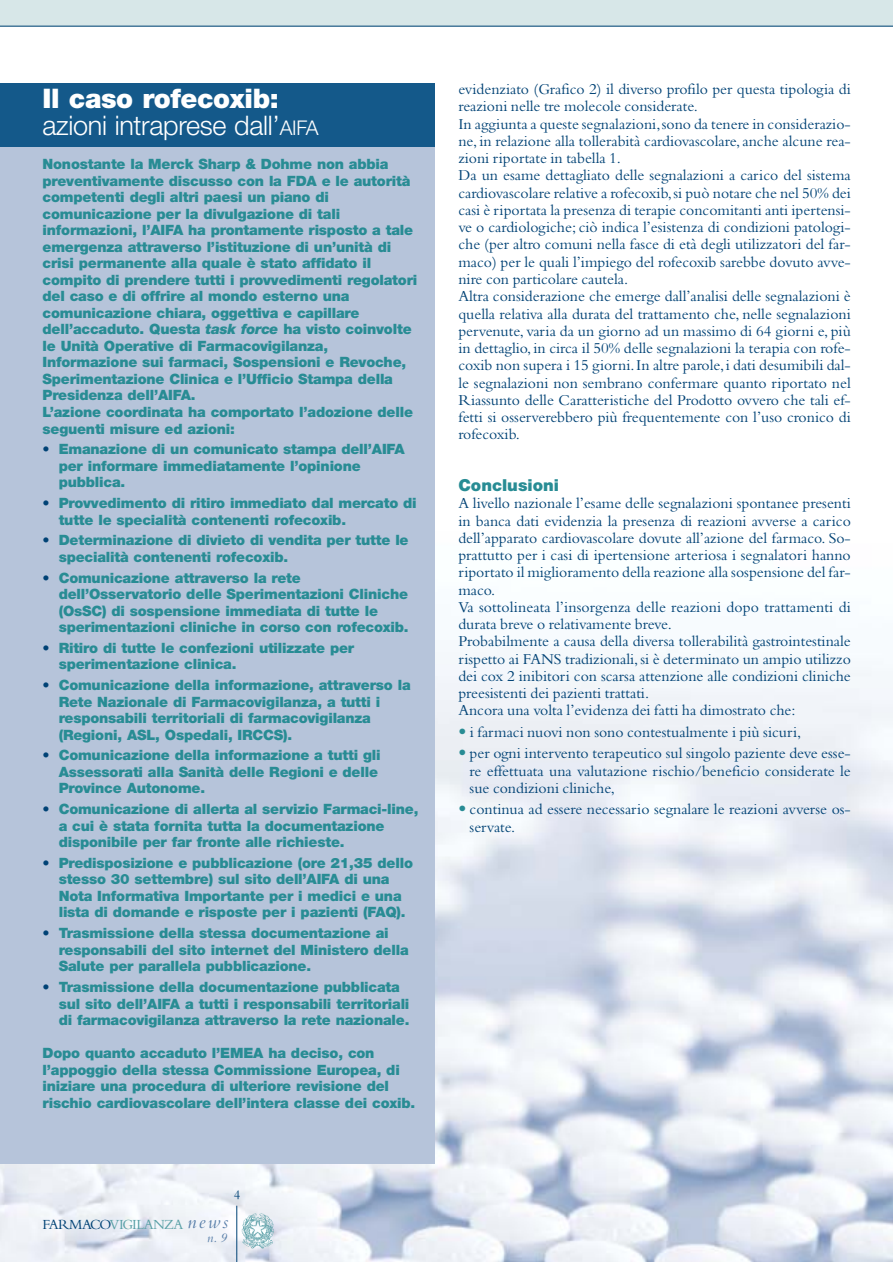
<style>
.page{position:relative;width:893px;height:1262px;background:#fff}
.page>*{position:absolute;margin:0;border:0;box-sizing:border-box;transform-origin:0 0}
.t1{font:300 27px/27px "Helvetica Neue";letter-spacing:-.01em;color:#fff}
.t2{font:italic 19.35px "Bembo";color:#597fa9}
.t3{font:900 16.5px "Helvetica Neue";color:#288c94}
.t4{font:15.75px/17.2px "Bembo";color:#004275}
.t5{font:14.55px "Bembo";letter-spacing:-.05em;color:#579fa5}
.t6{font:900 14.25px/16.5px "Helvetica Neue";letter-spacing:-.015em;color:#288c94}
.t7{font:italic 13.5px "Bembo";color:#597fa9}
.t8{font:13.5px "Bembo";color:#004275}
.s1{font-weight:900}
.s2{font-size:20.25px}
.s3{font-style:italic}
.s4{color:#004275}
.s5{font-family:"Helvetica Neue";font-weight:900;color:#288c94}
</style>
<div class="page">
<img style="left:0;top:647px;width:892px;height:614px">
<hr style="left:236px;top:1205px;width:1px;height:56px;background:#004275">
<img style="left:241px;top:1212px;width:33px;height:37px">
<div style="left:0;top:0;width:892px;height:26px;background:#d7e7e8"></div>
<hr style="left:0;top:26px;width:892px;height:1px;background:#004275">
<div style="left:0;top:84px;width:435px;height:1080px;background:#b6c4da"></div>
<div style="left:0;top:84px;width:435px;height:63px;background:#14598a"></div>
<h1 class="t1" style="left:43px;top:87px;width:277px"><span class="s1">Il caso rofecoxib: </span>azioni intraprese dall’<span class="s2">AIFA</span></h1>
<p class="t6" style="left:43px;top:157px;width:376px">Nonostante la Merck Sharp &amp; Dohme non abbia preventivamente discusso con la FDA e le autorità competenti degli altri paesi un piano di comunicazione per la divulgazione di tali informazioni, l’AIFA ha prontamente risposto a tale emergenza attraverso l’istituzione di un’unità di crisi permanente alla quale è stato affidato il compito di prendere tutti i provvedimenti regolatori del caso e di offrire al mondo esterno una comunicazione chiara, oggettiva e capillare dell’accaduto. Questa <span class="s3">task force</span> ha visto coinvolte le Unità Operative di Farmacovigilanza, Informazione sui farmaci, Sospensioni e Revoche, Sperimentazione Clinica e l’Ufficio Stampa della Presidenza dell’AIFA.<br>L’azione coordinata ha comportato l’adozione delle seguenti misure ed azioni:</p>
<p class="t6" style="left:59px;top:442px;width:347px;text-indent:-16px"><span class="s4">•</span> Emanazione di un comunicato stampa dell’AIFA per informare immediatamente l’opinione pubblica.</p>
<p class="t6" style="left:59px;top:496px;width:359px;text-indent:-16px"><span class="s4">•</span> Provvedimento di ritiro immediato dal mercato di tutte le specialità contenenti rofecoxib.</p>
<p class="t6" style="left:59px;top:533px;width:351px;text-indent:-16px"><span class="s4">•</span> Determinazione di divieto di vendita per tutte le specialità contenenti rofecoxib.</p>
<p class="t6" style="left:59px;top:570px;width:351px;text-indent:-16px"><span class="s4">•</span> Comunicazione attraverso la rete dell’Osservatorio delle Sperimentazioni Cliniche (OsSC) di sospensione immediata di tutte le sperimentazioni cliniche in corso con rofecoxib.</p>
<p class="t6" style="left:59px;top:640px;width:297px;text-indent:-16px"><span class="s4">•</span> Ritiro di tutte le confezioni utilizzate per sperimentazione clinica.</p>
<p class="t6" style="left:59px;top:678px;width:353px;text-indent:-16px"><span class="s4">•</span> Comunicazione della informazione, attraverso la Rete Nazionale di Farmacovigilanza, a tutti i responsabili territoriali di farmacovigilanza (Regioni, ASL, Ospedali, IRCCS).</p>
<p class="t6" style="left:59px;top:748px;width:323px;text-indent:-16px"><span class="s4">•</span> Comunicazione della informazione a tutti gli<br>Assessorati alla Sanità delle Regioni e delle<br>Province Autonome.</p>
<p class="t6" style="left:59px;top:802px;width:361px;text-indent:-16px"><span class="s4">•</span> Comunicazione di allerta al servizio Farmaci-line, a cui è stata fornita tutta la documentazione disponibile per far fronte alle richieste.</p>
<p class="t6" style="left:59px;top:855px;width:356px;text-indent:-16px"><span class="s4">•</span> Predisposizione e pubblicazione (ore 21,35 dello stesso 30 settembre) sul sito dell’AIFA di una Nota Informativa Importante per i medici e una lista di domande e risposte per i pazienti (FAQ).</p>
<p class="t6" style="left:59px;top:926px;width:351px;text-indent:-16px"><span class="s4">•</span> Trasmissione della stessa documentazione ai responsabili del sito internet del Ministero della<br>Salute per parallela pubblicazione.</p>
<p class="t6" style="left:59px;top:979px;width:352px;text-indent:-16px"><span class="s4">•</span> Trasmissione della documentazione pubblicata sul sito dell’AIFA a tutti i responsabili territoriali di farmacovigilanza attraverso la rete nazionale.</p>
<p class="t6" style="left:43px;top:1045px;width:374px">Dopo quanto accaduto l’EMEA ha deciso, con l’appoggio della stessa Commissione Europea, di iniziare una procedura di ulteriore revisione del rischio cardiovascolare dell’intera classe dei coxib.</p>
<p class="t8" style="left:234px;top:1189px;width:8px">4</p>
<p class="t5" style="left:43px;top:1218px;width:142px"><span class="s4">FARMACO</span>VIGILANZA</p>
<h2 class="t2" style="left:187px;top:1215px;width:42px">news</h2>
<p class="t7" style="left:207px;top:1233px;width:21px">n.9</p>
<p class="t4" style="left:458px;top:82px;width:394px">evidenziato (Grafico 2) il diverso profilo per questa tipologia di reazioni nelle tre molecole considerate.<br>In aggiunta a queste segnalazioni,sono da tenere in considerazio&shy;ne, in relazione alla tollerabità cardiovascolare, anche alcune rea&shy;zioni riportate in tabella 1.<br>Da un esame dettagliato delle segnalazioni a carico del sistema cardiovascolare relative a rofecoxib,si può notare che nel 50% dei casi è riportata la presenza di terapie concomitanti anti ipertensi&shy;ve o cardiologiche; ciò indica l’esistenza di condizioni patologi&shy;che (per altro comuni nella fasce di età degli utilizzatori del far&shy;maco) per le quali l’impiego del rofecoxib sarebbe dovuto avve&shy;nire con particolare cautela.<br>Altra considerazione che emerge dall’analisi delle segnalazioni è quella relativa alla durata del trattamento che, nelle segnalazioni pervenute, varia da un giorno ad un massimo di 64 giorni e, più in dettaglio,in circa il 50% delle segnalazioni la terapia con rofe&shy;coxib non supera i 15 giorni.In altre parole,i dati desumibili dal&shy;le segnalazioni non sembrano confermare quanto riportato nel Riassunto delle Caratteristiche del Prodotto ovvero che tali ef&shy;fetti si osserverebbero più frequentemente con l’uso cronico di rofecoxib.</p>
<p class="t3" style="left:458px;top:479px;width:102px">Conclusioni</p>
<p class="t4" style="left:458px;top:496px;width:394px">A livello nazionale l’esame delle segnalazioni spontanee presenti in banca dati evidenzia la presenza di reazioni avverse a carico dell’apparato cardiovascolare dovute all’azione del farmaco. So&shy;prattutto per i casi di ipertensione arteriosa i segnalatori hanno riportato il miglioramento della reazione alla sospensione del far&shy;maco.<br>Va sottolineata l’insorgenza delle reazioni dopo trattamenti di durata breve o relativamente breve.<br>Probabilmente a causa della diversa tollerabilità gastrointestinale rispetto ai FANS tradizionali,si è determinato un ampio utilizzo dei cox 2 inibitori con scarsa attenzione alle condizioni cliniche preesistenti dei pazienti trattati.<br>Ancora una volta l’evidenza dei fatti ha dimostrato che:</p>
<p class="t4" style="left:458px;top:725px;width:344px"><span class="s5">•</span> i farmaci nuovi non sono contestualmente i più sicuri,</p>
<p class="t4" style="left:469px;top:746px;width:382px;text-align:justify;text-indent:-11px"><span class="s5">•</span> per ogni intervento terapeutico sul singolo paziente deve esse&shy;re effettuata una valutazione rischio/beneficio considerate le sue condizioni cliniche,</p>
<p class="t4" style="left:469px;top:802px;width:383px;text-indent:-11px"><span class="s5">•</span> continua ad essere necessario segnalare le reazioni avverse os&shy;servate.</p>
</div>
